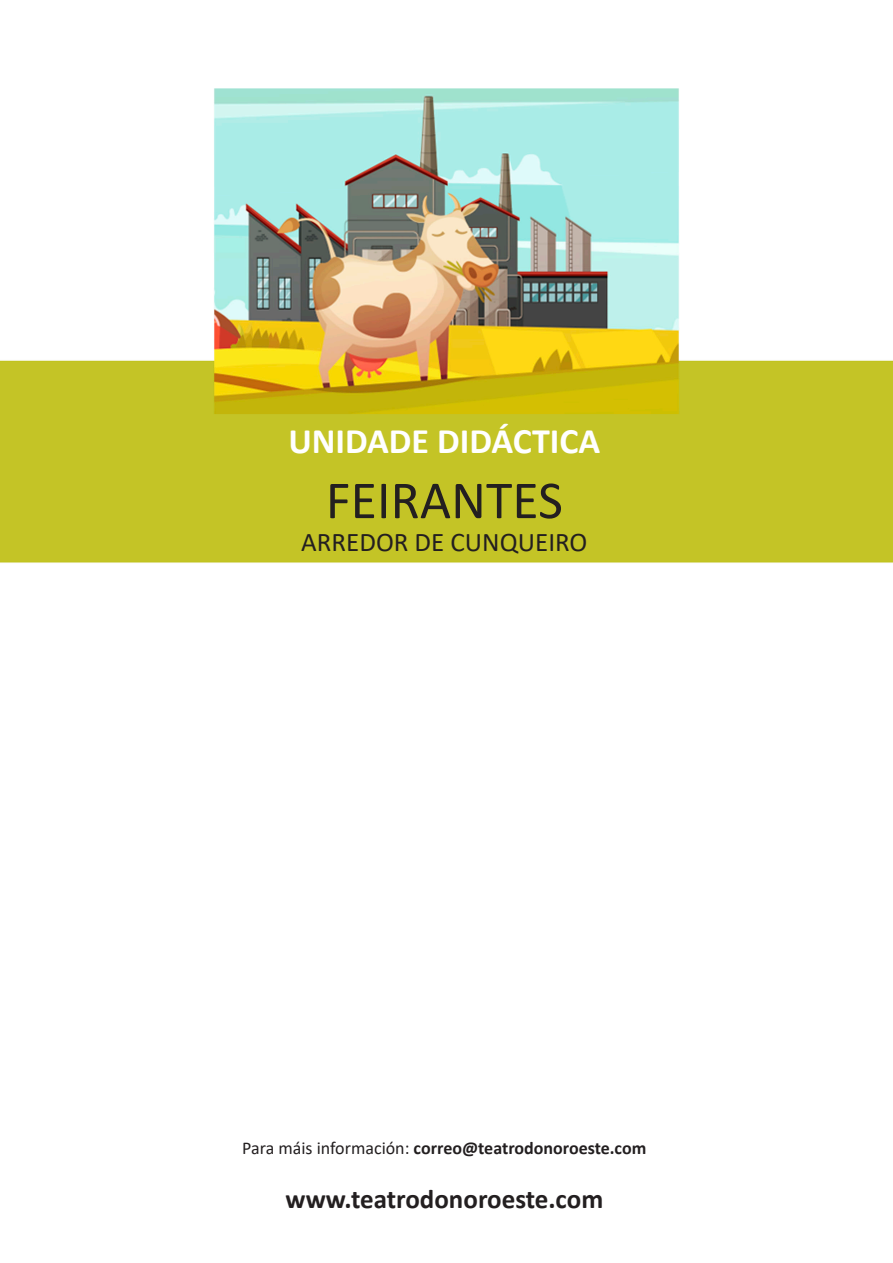
<style>
.page{position:relative;width:893px;height:1263px;background:#fff}
.page>*{position:absolute;margin:0;border:0;box-sizing:border-box;transform-origin:0 0}
.t1{font:54px "Calibri";color:#231f20}
.t2{font:700 36px "Calibri";color:#fff}
.t3{font:700 27px "Calibri";color:#231f20}
.t4{font:27px "Calibri";color:#231f20}
.t5{font:700 18px "Calibri";color:#231f20}
.s1{font-weight:400}
</style>
<div class="page">
<img style="left:0;top:88px;width:893px;height:475px">
<p class="t2" style="left:288px;top:416px;width:313px">UNIDADE DIDÁCTICA</p>
<p class="t1" style="left:326px;top:463px;width:239px">FEIRANTES</p>
<p class="t4" style="left:301px;top:523px;width:288px">ARREDOR DE CUNQUEIRO</p>
<p class="t5" style="left:242px;top:1136px;width:406px"><span class="s1">Para máis información:</span> correo@teatrodonoroeste.com</p>
<p class="t3" style="left:285px;top:1180px;width:319px">www.teatrodonoroeste.com</p>
</div>
